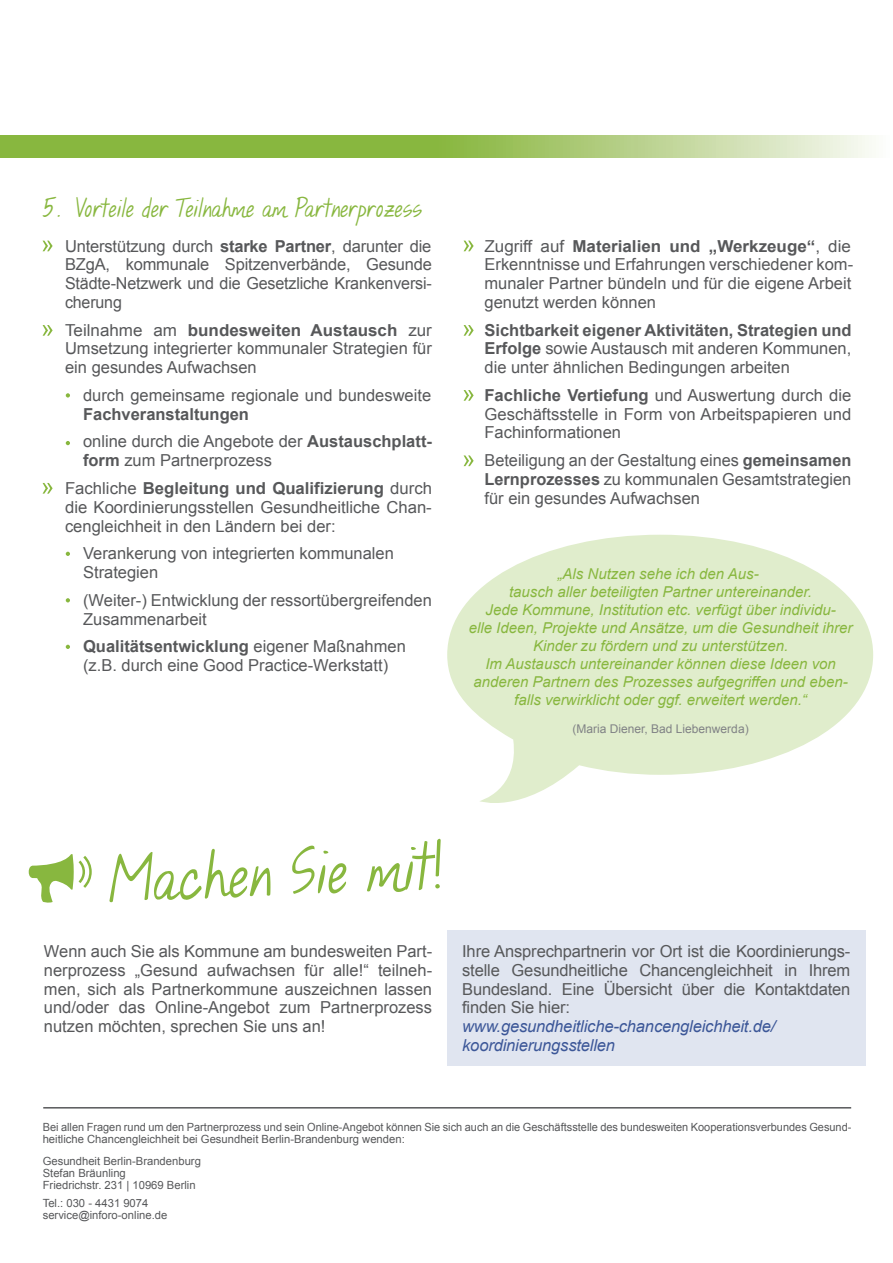
<style>
.page{position:relative;width:893px;height:1263px;background:#fff}
.page>*{position:absolute;margin:0;border:0;box-sizing:border-box;transform-origin:0 0}
.t1{font:24px "KG Hope For A Cure";color:#88b73f}
.t2{font:16.5px/18.8px "Arial";color:#57585a;text-align:justify}
.t3{font:700 16.5px/27.8px "Arial";color:#57585a}
.t4{font:italic 16.5px/18.8px "Arial";letter-spacing:-.01em;color:#3c5798}
.t5{font:italic 15px/18px "Arial";color:#88b73f;text-align:center}
.t6{font:12px "Arial";color:#808285}
.t7{font:11.25px/12px "Arial";color:#57585a}
.s1{font-weight:700}
.s2{font-weight:400}
</style>
<div class="page">
<svg style="left:109px;top:849px;width:161px;height:53px"></svg>
<svg style="left:292px;top:845px;width:54px;height:49px"></svg>
<svg style="left:367px;top:839px;width:74px;height:53px"></svg>
<svg style="left:29px;top:854px;width:63px;height:49px"></svg>
<div style="left:447px;top:931px;width:418px;height:135px;background:#e0e5f0"></div>
<svg style="left:0;top:136px;width:872px;height:21px;background:#a2c669"></svg>
<svg style="left:447px;top:535px;width:426px;height:268px;fill:#e0edcc"></svg>
<svg style="left:43px;top:241px;width:10px;height:10px"></svg>
<svg style="left:464px;top:241px;width:10px;height:10px"></svg>
<svg style="left:464px;top:325px;width:10px;height:11px"></svg>
<svg style="left:464px;top:390px;width:10px;height:11px"></svg>
<svg style="left:464px;top:455px;width:10px;height:11px"></svg>
<svg style="left:43px;top:325px;width:10px;height:11px"></svg>
<svg style="left:43px;top:483px;width:10px;height:11px"></svg>
<svg style="left:66px;top:393px;width:4px;height:4px"></svg>
<svg style="left:66px;top:441px;width:4px;height:4px"></svg>
<svg style="left:66px;top:552px;width:4px;height:4px"></svg>
<svg style="left:66px;top:598px;width:4px;height:4px"></svg>
<svg style="left:66px;top:645px;width:4px;height:4px"></svg>
<hr style="left:43px;top:1107px;width:808px;height:1px;background:#57585a">
<h1 class="t1" style="left:43px;top:194px;width:381px">5. Vorteile der Teilnahme am Partnerprozess</h1>
<p class="t2" style="left:65px;top:237px;width:368px">Unterstützung durch <span class="s1">starke Partner</span>, darunter die BZgA, kommunale Spitzenverbände, Gesunde Städte-Netzwerk und die Gesetzliche Krankenversi&shy;cherung</p>
<p class="t2" style="left:65px;top:321px;width:368px">Teilnahme am <span class="s1">bundesweiten Austausch</span> zur Umsetzung integrierter kommunaler Strategien für ein gesundes Aufwachsen</p>
<p class="t2" style="left:83px;top:386px;width:350px">durch gemeinsame regionale und bundesweite</p>
<p class="t3" style="left:83px;top:401px;width:350px">Fachveranstaltungen<br><span class="s2">online durch die Angebote der</span> Austauschplatt-</p>
<p class="t3" style="left:65px;top:447px;width:368px;text-indent:18px">form <span class="s2">zum Partnerprozess<br>Fachliche</span> Begleitung und Qualifizierung <span class="s2">durch</span></p>
<p class="t2" style="left:65px;top:498px;width:368px">die Koordinierungsstellen Gesundheitliche Chan&shy;cengleichheit in den Ländern bei der:</p>
<p class="t2" style="left:83px;top:544px;width:312px">Verankerung von integrierten kommunalen<br>Strategien</p>
<p class="t2" style="left:83px;top:591px;width:350px">(Weiter-) Entwicklung der ressortübergreifenden<br>Zusammenarbeit</p>
<p class="t2" style="left:83px;top:637px;width:324px"><span class="s1">Qualitätsentwicklung</span> eigener Maßnahmen (z.B. durch eine Good Practice-Werkstatt)</p>
<p class="t2" style="left:484px;top:237px;width:370px;text-align:left">Zugriff auf <span class="s1">Materialien und „Werkzeuge“</span>, die Erkenntnisse und Erfahrungen verschiedener kom&shy;munaler Partner bündeln und für die eigene Arbeit genutzt werden können</p>
<p class="t2" style="left:484px;top:321px;width:369px"><span class="s1">Sichtbarkeit eigener Aktivitäten, Strategien und Erfolge</span> sowie Austausch mit anderen Kommunen, die unter ähnlichen Bedingungen arbeiten</p>
<p class="t2" style="left:484px;top:386px;width:368px"><span class="s1">Fachliche Vertiefung</span> und Auswertung durch die Geschäftsstelle in Form von Arbeitspapieren und Fachinformationen</p>
<p class="t2" style="left:484px;top:451px;width:368px">Beteiligung an der Gestaltung eines <span class="s1">gemeinsamen Lernprozesses</span> zu kommunalen Gesamtstrategien für ein gesundes Aufwachsen</p>
<p class="t5" style="left:469px;top:565px;width:385px">„Als Nutzen sehe ich den Aus-<br>tausch aller beteiligten Partner untereinander.<br>Jede Kommune, Institution etc. verfügt über individu-<br>elle Ideen, Projekte und Ansätze, um die Gesundheit ihrer Kinder zu fördern und zu unterstützen.<br>Im Austausch untereinander können diese Ideen von anderen Partnern des Prozesses aufgegriffen und eben&shy;falls verwirklicht oder ggf. erweitert werden.“</p>
<p class="t6" style="left:573px;top:721px;width:178px">(Maria Diener, Bad Liebenwerda)</p>
<p class="t2" style="left:44px;top:942px;width:390px">Wenn auch Sie als Kommune am bundesweiten Part&shy;nerprozess „Gesund aufwachsen für alle!“ teilneh&shy;men, sich als Partnerkommune auszeichnen lassen und/oder das Online-Angebot zum Partnerprozess nutzen möchten, sprechen Sie uns an!</p>
<p class="t2" style="left:462px;top:942px;width:390px">Ihre Ansprechpartnerin vor Ort ist die Koordinierungs&shy;stelle Gesundheitliche Chancengleichheit in Ihrem Bundesland. Eine Übersicht über die Kontaktdaten finden Sie hier:</p>
<p class="t4" style="left:462px;top:1017px;width:315px">www.gesundheitliche-chancengleichheit.de/ koordinierungsstellen</p>
<p class="t7" style="left:43px;top:1121px;width:810px">Bei allen Fragen rund um den Partnerprozess und sein Online-Angebot können Sie sich auch an die Geschäftsstelle des bundesweiten Kooperationsverbundes Gesund&shy;heitliche Chancengleichheit bei Gesundheit Berlin-Brandenburg wenden:</p>
<p class="t7" style="left:43px;top:1155px;width:160px">Gesundheit Berlin-Brandenburg<br>Stefan Bräunling<br>Friedrichstr. 231 | 10969 Berlin</p>
<p class="t7" style="left:43px;top:1197px;width:126px">Tel.: 030 - 4431 9074 service@inforo-online.de</p>
</div>
